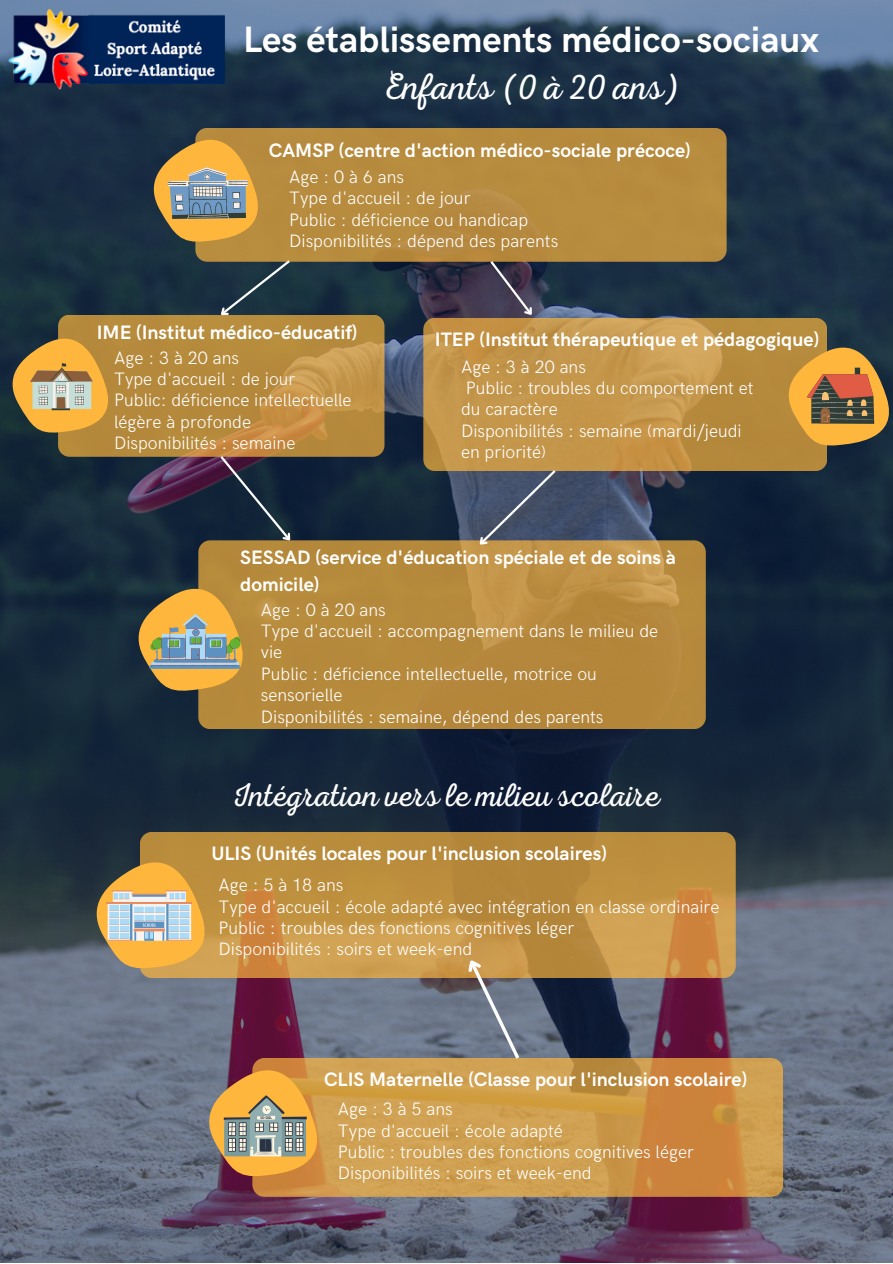
<style>
.page{position:relative;width:893px;height:1264px;background:#fff}
.page>*{position:absolute;margin:0;border:0;box-sizing:border-box;transform-origin:0 0}
.t1{font:37.5px "RTL Adam Script Light";color:#fff}
.t2{font:700 36.9px "HK Grotesk";color:#fff}
.t3{font:33px "RTL Adam Script Light";color:#fff}
.t4{font:700 19.5px/27px "HK Grotesk";color:#fff}
.t5{font:300 18px/21.3px "HK Grotesk";color:#fff}
</style>
<div class="page">
<img style="left:0;top:0;width:892px;height:1262px">
<div style="left:195px;top:128px;width:531px;height:134px;background:#b78c3e;border-radius:12px"></div>
<svg style="left:58px;top:314px;width:326px;height:142px;background:#b98c3f"></svg>
<svg style="left:6px;top:327px;width:112px;height:107px;background:#af8e4f"></svg>
<svg style="left:423px;top:318px;width:404px;height:152px;background:#c19348"></svg>
<svg style="left:147px;top:128px;width:111px;height:116px"></svg>
<svg style="left:781px;top:336px;width:111px;height:111px;background:#a77d3f"></svg>
<svg style="left:198px;top:540px;width:507px;height:189px;background:#b78a3d"></svg>
<svg style="left:488px;top:261px;width:50px;height:60px;background:#504857"></svg>
<svg style="left:215px;top:260px;width:77px;height:61px;background:#384748"></svg>
<svg style="left:218px;top:453px;width:78px;height:93px;background:#2e353f"></svg>
<svg style="left:473px;top:468px;width:85px;height:83px;background:#5f6169"></svg>
<svg style="left:252px;top:1057px;width:530px;height:139px;background:#cd984a"></svg>
<svg style="left:140px;top:831px;width:595px;height:146px;background:#c08f41"></svg>
<svg style="left:460px;top:952px;width:62px;height:110px;background:#8c867e"></svg>
<svg style="left:202px;top:1057px;width:127px;height:121px;background:#b99560"></svg>
<svg style="left:89px;top:850px;width:127px;height:120px;background:#b99e6b"></svg>
<hr style="left:107px;top:901px;width:85px;height:2px;background:#e88d5f">
<svg style="left:131px;top:577px;width:123px;height:115px;background:#9f8a56"></svg>
<img style="left:0;top:0;width:241px;height:101px">
<p class="t2" style="left:243px;top:19px;width:577px">Les établissements médico-sociaux</p>
<p class="t1" style="left:383px;top:65px;width:297px">Enfants (0 à 20 ans)</p>
<p class="t4" style="left:269px;top:137px;width:423px">CAMSP (centre d'action médico-sociale précoce)</p>
<p class="t5" style="left:289px;top:167px;width:116px">Age : 0 à 6 ans</p>
<p class="t5" style="left:289px;top:188px;width:183px">Type d'accueil : de jour</p>
<p class="t5" style="left:289px;top:210px;width:240px">Public : déficience ou handicap</p>
<p class="t5" style="left:289px;top:231px;width:270px">Disponibilités : dépend des parents</p>
<p class="t4" style="left:97px;top:320px;width:262px">IME (Institut médico-éducatif)</p>
<p class="t5" style="left:114px;top:347px;width:126px">Age : 3 à 20 ans</p>
<p class="t5" style="left:114px;top:369px;width:183px">Type d'accueil : de jour</p>
<p class="t5" style="left:114px;top:390px;width:239px">Public: déficience intellectuelle légère à profonde</p>
<p class="t5" style="left:114px;top:433px;width:183px">Disponibilités : semaine</p>
<p class="t4" style="left:435px;top:327px;width:386px">ITEP (Institut thérapeutique et pédagogique)</p>
<p class="t5" style="left:461px;top:356px;width:126px">Age : 3 à 20 ans</p>
<p class="t5" style="left:461px;top:378px;width:294px">Public : troubles du comportement et du caractère</p>
<p class="t5" style="left:461px;top:420px;width:282px">Disponibilités : semaine (mardi/jeudi en priorité)</p>
<p class="t4" style="left:240px;top:544px;width:437px">SESSAD (service d'éducation spéciale et de soins à domicile)</p>
<p class="t5" style="left:261px;top:599px;width:126px">Age : 0 à 20 ans</p>
<p class="t5" style="left:261px;top:621px;width:399px">Type d'accueil : accompagnement dans le milieu de vie</p>
<p class="t5" style="left:261px;top:663px;width:337px">Public : déficience intellectuelle, motrice ou sensorielle</p>
<p class="t5" style="left:261px;top:706px;width:344px">Disponibilités : semaine, dépend des parents</p>
<p class="t3" style="left:232px;top:776px;width:429px">Intégration vers le milieu scolaire</p>
<p class="t4" style="left:211px;top:840px;width:397px">ULIS (Unités locales pour l'inclusion scolaires)</p>
<p class="t5" style="left:218px;top:875px;width:126px">Age : 5 à 18 ans</p>
<p class="t5" style="left:218px;top:896px;width:502px">Type d'accueil : école adapté avec intégration en classe ordinaire</p>
<p class="t5" style="left:218px;top:918px;width:357px">Public : troubles des fonctions cognitives léger</p>
<p class="t5" style="left:218px;top:939px;width:255px">Disponibilités : soirs et week-end</p>
<p class="t4" style="left:324px;top:1066px;width:424px">CLIS Maternelle (Classe pour l'inclusion scolaire)</p>
<p class="t5" style="left:338px;top:1099px;width:116px">Age : 3 à 5 ans</p>
<p class="t5" style="left:338px;top:1120px;width:226px">Type d'accueil : école adapté</p>
<p class="t5" style="left:338px;top:1141px;width:357px">Public : troubles des fonctions cognitives léger</p>
<p class="t5" style="left:338px;top:1163px;width:255px">Disponibilités : soirs et week-end</p>
</div>
